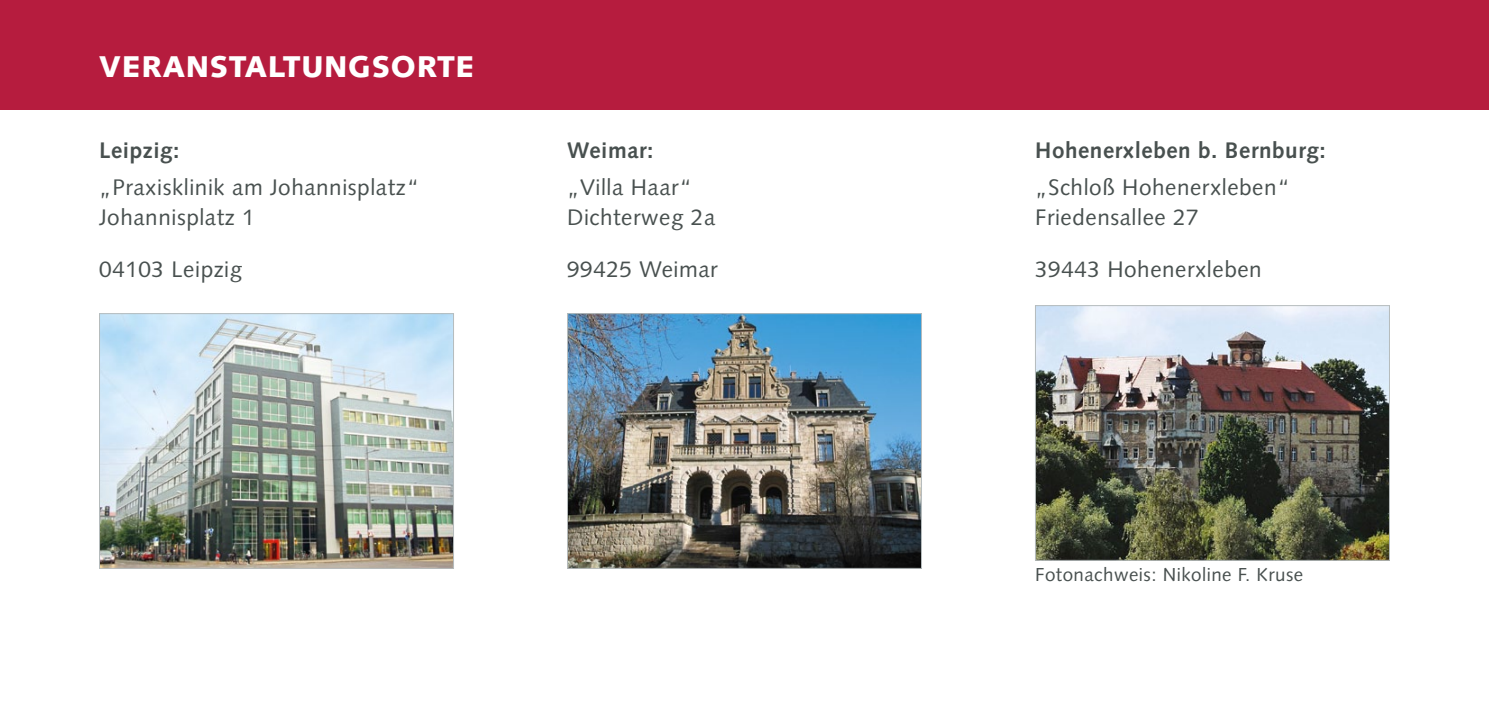
<style>
.page{position:relative;width:1489px;height:709px;background:#fff}
.page>*{position:absolute;margin:0;border:0;box-sizing:border-box;transform-origin:0 0}
.t1{font:900 30px "Syntax";letter-spacing:.025em;color:#fff}
.t2{font:22.5px/30px "Syntax";letter-spacing:.025em;color:#48504f}
.t3{font:700 22.5px "Syntax";letter-spacing:.025em;color:#48504f}
.t4{font:18.75px "Syntax";letter-spacing:.025em;color:#48504f}
</style>
<div class="page">
<div style="left:0;top:0;width:1488px;height:110px;background:#b61c3e"></div>
<img style="left:101px;top:315px;width:351px;height:251px">
<div style="left:99px;top:313px;width:355px;height:255px;border:1px solid #b6bcbd"></div>
<img style="left:569px;top:315px;width:350px;height:251px">
<div style="left:567px;top:313px;width:354px;height:255px;border:1px solid #b6bcbd"></div>
<img style="left:1037px;top:307px;width:350px;height:251px">
<div style="left:1035px;top:305px;width:354px;height:255px;border:1px solid #b6bcbd"></div>
<h1 class="t1" style="left:99px;top:49px;width:376px">VERANSTALTUNGSORTE</h1>
<p class="t3" style="left:99px;top:138px;width:82px">Leipzig:</p>
<p class="t2" style="left:99px;top:173px;width:321px">„Praxisklinik am Johannisplatz“<br>Johannisplatz 1</p>
<p class="t2" style="left:99px;top:254px;width:145px">04103 Leipzig</p>
<p class="t3" style="left:567px;top:138px;width:88px">Weimar:</p>
<p class="t2" style="left:567px;top:173px;width:150px">„Villa Haar“<br>Dichterweg 2a</p>
<p class="t2" style="left:567px;top:254px;width:152px">99425 Weimar</p>
<p class="t3" style="left:1035px;top:138px;width:292px">Hohenerxleben b. Bernburg:</p>
<p class="t2" style="left:1035px;top:173px;width:256px">„Schloß Hohenerxleben“<br>Friedensallee 27</p>
<p class="t2" style="left:1035px;top:254px;width:228px">39443 Hohenerxleben</p>
<p class="t4" style="left:1035px;top:563px;width:269px">Fotonachweis: Nikoline F. Kruse</p>
</div>
